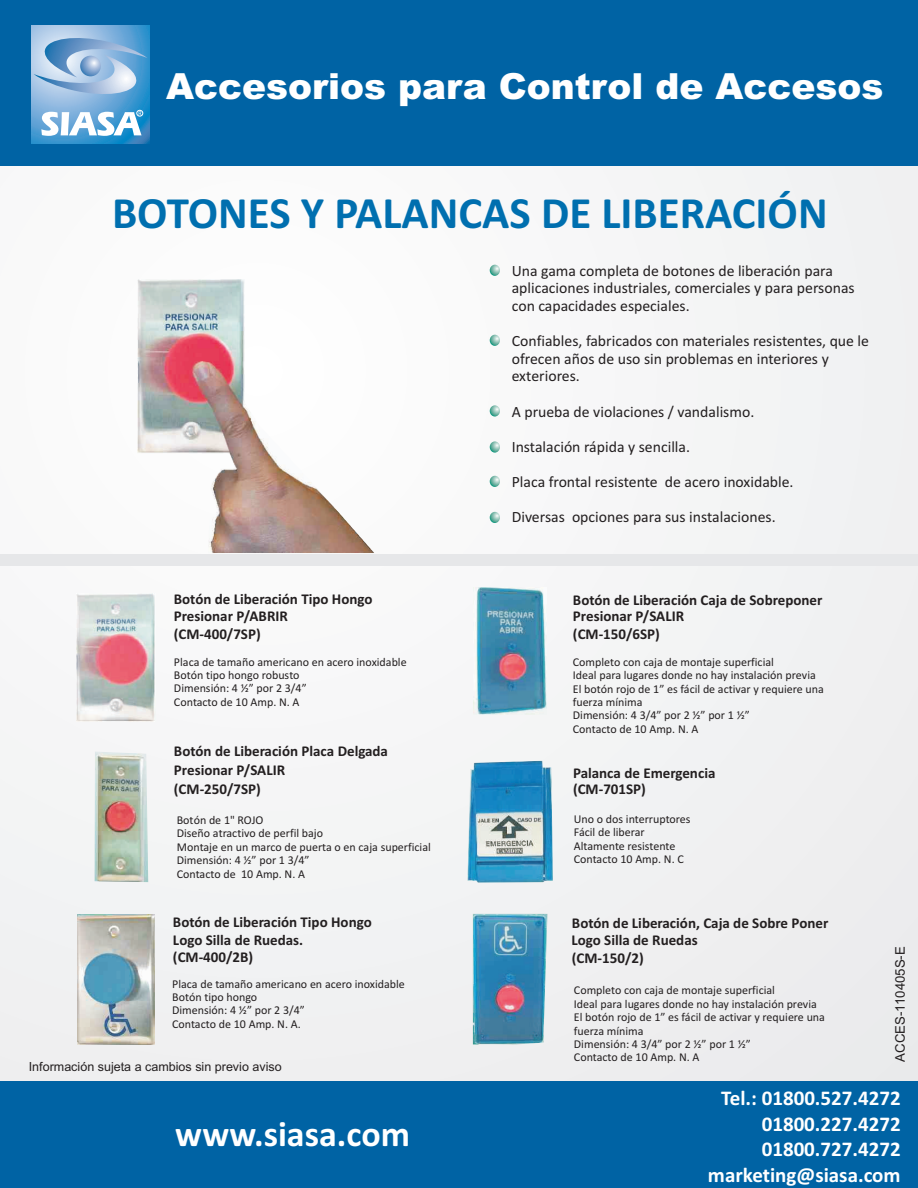
<style>
.page{position:relative;width:918px;height:1188px;background:#fff}
.page>*{position:absolute;margin:0;border:0;box-sizing:border-box;transform-origin:0 0}
.t1{font:700 45px "Calibri";color:#006faf}
.t2{font:900 36px "Arial";color:#fff}
.t3{font:700 36px "Calibri";color:#fff}
.t4{font:700 21px/25.7px "Calibri";color:#fff;text-align:right}
.t5{font:15.75px/17.5px "Calibri";color:#231f20}
.t6{font:700 15px/17.4px "Calibri";color:#231f20}
.t7{font:13.2px "Arial";color:#231f20}
.t8{font:12.6px "Arial";color:#231f20}
.t9{font:12px/13.4px "Calibri";color:#231f20}
</style>
<div class="page">
<div style="left:0;top:1px;width:918px;height:1187px;background:#f4f5f5"></div>
<div style="left:0;top:0;width:918px;height:166px;background:#0063a4"></div>
<div style="left:0;top:555px;width:918px;height:11px;background:#e6e7e9"></div>
<img style="left:137px;top:280px;width:107px;height:173px">
<img style="left:191px;top:361px;width:183px;height:192px">
<svg style="left:490px;top:265px;width:10px;height:11px"></svg>
<svg style="left:490px;top:335px;width:10px;height:11px"></svg>
<svg style="left:490px;top:405px;width:10px;height:12px"></svg>
<svg style="left:490px;top:441px;width:10px;height:12px"></svg>
<svg style="left:490px;top:476px;width:10px;height:11px"></svg>
<svg style="left:490px;top:512px;width:10px;height:11px"></svg>
<div style="left:0;top:1081px;width:918px;height:107px;background:#0063a4"></div>
<img style="left:467px;top:761px;width:86px;height:122px">
<img style="left:473px;top:914px;width:74px;height:130px">
<img style="left:476px;top:588px;width:70px;height:127px">
<img style="left:78px;top:914px;width:77px;height:130px">
<img style="left:95px;top:752px;width:53px;height:130px">
<img style="left:77px;top:594px;width:78px;height:127px">
<svg style="left:31px;top:25px;width:119px;height:119px"></svg>
<svg style="left:34px;top:35px;width:113px;height:62px"></svg>
<svg style="left:41px;top:110px;width:102px;height:26px"></svg>
<h2 class="t2" style="left:166px;top:73px;width:719px">Accesorios para Control de Accesos</h2>
<h1 class="t1" style="left:112px;top:195px;width:717px">BOTONES Y PALANCAS DE LIBERACIÓN</h1>
<p class="t6" style="left:174px;top:592px;width:200px">Botón de Liberación Tipo Hongo<br>Presionar P/ABRIR (CM-400/7SP)</p>
<p class="t9" style="left:174px;top:656px;width:234px">Placa de tamaño americano en acero inoxidable<br>Botón tipo hongo robusto<br>Dimensión: 4 ½” por 2 3/4”<br>Contacto de 10 Amp. N. A</p>
<p class="t6" style="left:174px;top:743px;width:216px;line-height:19px">Botón de Liberación Placa Delgada<br>Presionar P/SALIR<br>(CM-250/7SP)</p>
<p class="t9" style="left:177px;top:814px;width:256px">Botón de 1" ROJO<br>Diseño atractivo de perfil bajo<br>Montaje en un marco de puerta o en caja superficial<br>Dimensión: 4 ½” por 1 3/4”<br>Contacto de 10 Amp. N. A</p>
<p class="t6" style="left:173px;top:915px;width:200px">Botón de Liberación Tipo Hongo<br>Logo Silla de Ruedas. (CM-400/2B)</p>
<p class="t9" style="left:172px;top:978px;width:234px">Placa de tamaño americano en acero inoxidable<br>Botón tipo hongo<br>Dimensión: 4 ½” por 2 3/4”<br>Contacto de 10 Amp. N. A.</p>
<p class="t8" style="left:29px;top:1062px;width:254px">Información sujeta a cambios sin previo aviso</p>
<h2 class="t3" style="left:175px;top:1119px;width:236px">www.siasa.com</h2>
<h3 class="t5" style="left:512px;top:263px;width:345px">Una gama completa de botones de liberación para aplicaciones industriales, comerciales y para personas con capacidades especiales.</h3>
<h3 class="t5" style="left:512px;top:334px;width:359px">Confiables, fabricados con materiales resistentes, que le ofrecen años de uso sin problemas en interiores y exteriores.</h3>
<h3 class="t5" style="left:512px;top:404px;width:244px">A prueba de violaciones / vandalismo.</h3>
<h3 class="t5" style="left:512px;top:439px;width:180px">Instalación rápida y sencilla.</h3>
<h3 class="t5" style="left:512px;top:474px;width:283px">Placa frontal resistente de acero inoxidable.</h3>
<h3 class="t5" style="left:512px;top:509px;width:266px">Diversas opciones para sus instalaciones.</h3>
<p class="t6" style="left:573px;top:593px;width:251px;line-height:16.4px">Botón de Liberación Caja de Sobreponer<br>Presionar P/SALIR</p>
<p class="t6" style="left:573px;top:627px;width:88px">(CM-150/6SP)</p>
<p class="t9" style="left:573px;top:656px;width:253px">Completo con caja de montaje superficial<br>Ideal para lugares donde no hay instalación previa El botón rojo de 1” es fácil de activar y requiere una fuerza mínima<br>Dimensión: 4 3/4” por 2 ½” por 1 ½”<br>Contacto de 10 Amp. N. A</p>
<p class="t6" style="left:573px;top:767px;width:144px;line-height:15.8px">Palanca de Emergencia (CM-701SP)</p>
<p class="t9" style="left:574px;top:813px;width:118px">Uno o dos interruptores<br>Fácil de liberar<br>Altamente resistente<br>Contacto 10 Amp. N. C</p>
<p class="t6" style="left:571px;top:915px;width:258px">Botón de Liberación, Caja de Sobre Poner<br>Logo Silla de Ruedas<br>(CM-150/2)</p>
<p class="t9" style="left:574px;top:985px;width:253px">Completo con caja de montaje superficial<br>Ideal para lugares donde no hay instalación previa El botón rojo de 1” es fácil de activar y requiere una fuerza mínima<br>Dimensión: 4 3/4” por 2 ½” por 1 ½”<br>Contacto de 10 Amp. N. A</p>
<p class="t7" style="left:895px;top:1062px;width:117px;rotate:-90deg">ACCES-110405S-E</p>
<h3 class="t4" style="left:708px;top:1087px;width:194px">Tel.: 01800.527.4272<br>01800.227.4272<br>01800.727.4272 marketing@siasa.com</h3>
</div>
